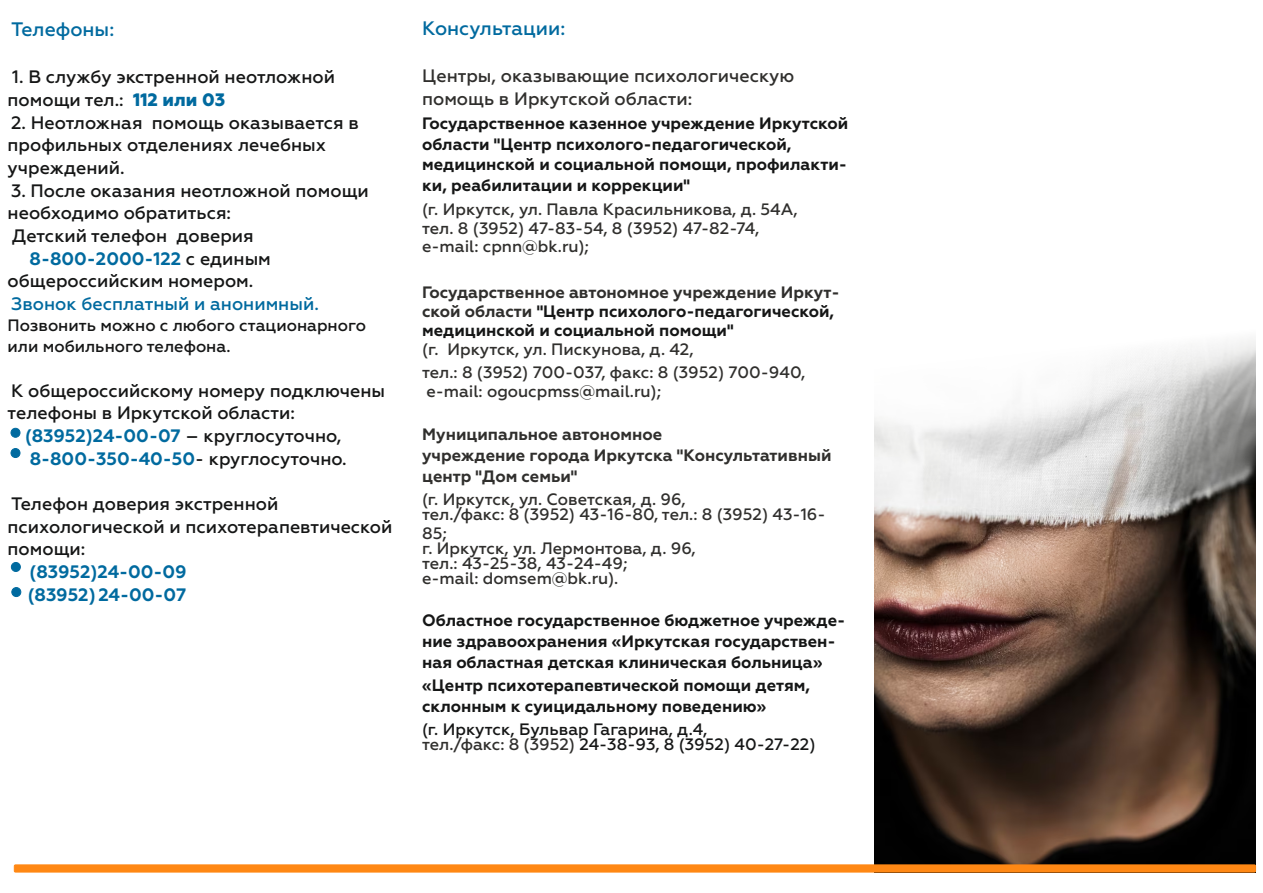
<style>
.page{position:relative;width:1263px;height:893px;background:#fff}
.page>*{position:absolute;margin:0;border:0;box-sizing:border-box;transform-origin:0 0}
.t1{font:500 19.5px "Geometria";color:#006a9f}
.t2{font:500 18px/22.6px "Geometria";color:#151616}
.t3{font:700 18px/22.6px "Geometria";color:#006a9f}
.t4{font:500 18px/22.6px "Geometria";color:#302f2d}
.t5{font:500 18px "Geometria";color:#006a9f}
.t6{font:700 16.5px/20.7px "Geometria";color:#151616}
.t7{font:500 16.5px/15px "Geometria";color:#302f2d}
.t8{font:500 16.5px/20.7px "Geometria";color:#151616}
.t9{font:700 16.5px/20.7px "Geometria";color:#302f2d}
.s1{font-weight:800;color:#006a9f}
.s2{font-weight:500;color:#151616}
.s3{color:#302f2d}
</style>
<div class="page">
<img style="left:875px;top:339px;width:380px;height:525px">
<div style="left:11px;top:428px;width:9px;height:10px;background:#006a9f;border:1px solid #006a9f;border-radius:50%"></div>
<div style="left:11px;top:448px;width:9px;height:10px;background:#006a9f;border:1px solid #006a9f;border-radius:50%"></div>
<div style="left:11px;top:562px;width:10px;height:10px;background:#006a9f;border:1px solid #006a9f;border-radius:50%"></div>
<div style="left:11px;top:587px;width:10px;height:10px;background:#006a9f;border:1px solid #006a9f;border-radius:50%"></div>
<div style="left:14px;top:864px;width:1242px;height:8px;background:#ff8814;border:1px solid #ff8814"></div>
<p class="t1" style="left:11px;top:21px;width:105px">Телефоны:</p>
<p class="t2" style="left:8px;top:67px;width:329px">1. В службу экстренной неотложной помощи тел.: <span class="s1">112 или 03</span></p>
<p class="t2" style="left:8px;top:112px;width:353px">2. Неотложная помощь оказывается в профильных отделениях лечебных учреждений.</p>
<p class="t2" style="left:11px;top:180px;width:359px">3. После оказания неотложной помощи</p>
<p class="t2" style="left:8px;top:203px;width:225px">необходимо обратиться:</p>
<p class="t2" style="left:12px;top:226px;width:243px">Детский телефон доверия</p>
<p class="t3" style="left:30px;top:248px;width:243px">8-800-2000-122 <span class="s2">с единым</span></p>
<p class="t2" style="left:8px;top:271px;width:247px">общероссийским номером.</p>
<p class="t5" style="left:11px;top:296px;width:309px">Звонок бесплатный и анонимный.</p>
<p class="t8" style="left:8px;top:316px;width:360px">Позвонить можно с любого стационарного или мобильного телефона.</p>
<p class="t2" style="left:11px;top:380px;width:375px">К общероссийскому номеру подключены</p>
<p class="t2" style="left:8px;top:403px;width:289px">телефоны в Иркутской области:</p>
<p class="t3" style="left:25px;top:426px;width:318px">(83952)24-00-07 <span class="s2">– круглосуточно,</span></p>
<p class="t3" style="left:30px;top:448px;width:318px">8-800-350-40-50<span class="s2">- круглосуточно.</span></p>
<p class="t2" style="left:8px;top:494px;width:386px">Телефон доверия экстренной психологической и психотерапевтической помощи:</p>
<p class="t3" style="left:28px;top:562px;width:161px">(83952)24-00-09 (83952) 24-00-07</p>
<p class="t1" style="left:422px;top:20px;width:145px">Консультации:</p>
<p class="t4" style="left:422px;top:66px;width:374px">Центры, оказывающие психологическую помощь в Иркутской области:</p>
<p class="t6" style="left:422px;top:114px;width:428px">Государственное казенное учреждение Иркутской области "Центр психолого-педагогической, медицинской и социальной помощи, профилакти&shy;ки, реабилитации и коррекции"</p>
<p class="t7" style="left:422px;top:201px;width:377px;line-height:18.9px">(г. Иркутск, ул. Павла Красильникова, д. 54А, тел. 8 (3952) 47-83-54, 8 (3952) 47-82-74, e-mail: cpnn@bk.ru);</p>
<p class="t6" style="left:422px;top:284px;width:419px;line-height:18.9px"><span class="s3">Государственное автономное учреждение Иркут&shy;ской области</span> "Центр психолого-педагогической, медицинской и социальной помощи"</p>
<p class="t7" style="left:422px;top:339px;width:385px;line-height:22.6px">(г. Иркутск, ул. Пискунова, д. 42,<br>тел.: 8 (3952) 700-037, факс: 8 (3952) 700-940,</p>
<p class="t7" style="left:426px;top:385px;width:236px">e-mail: ogoucpmss@mail.ru);</p>
<p class="t9" style="left:422px;top:425px;width:411px">Муниципальное автономное<br>учреждение города Иркутска "Консультативный центр "Дом семьи"</p>
<p class="t7" style="left:422px;top:493px;width:405px">(г. Иркутск, ул. Советская, д. 96,<br>тел./факс: 8 (3952) 43-16-80, тел.: 8 (3952) 43-16-</p>
<p class="t7" style="left:422px;top:527px;width:275px">85;<br>г. Иркутск, ул. Лермонтова, д. 96, тел.: 43-25-38, 43-24-49;<br>e-mail: domsem@bk.ru).</p>
<p class="t6" style="left:422px;top:611px;width:425px">Областное государственное бюджетное учрежде&shy;ние здравоохранения «Иркутская государствен&shy;ная областная детская клиническая больница»</p>
<p class="t6" style="left:422px;top:676px;width:390px">«Центр психотерапевтической помощи детям, склонным к суицидальному поведению»</p>
<p class="t8" style="left:422px;top:723px;width:395px;line-height:15px">(г. Иркутск, Бульвар Гагарина, д.4,<br><span class="s3">тел./факс: 8 (3952)</span> 24-38-93, 8 (3952) 40-27-22)</p>
</div>
